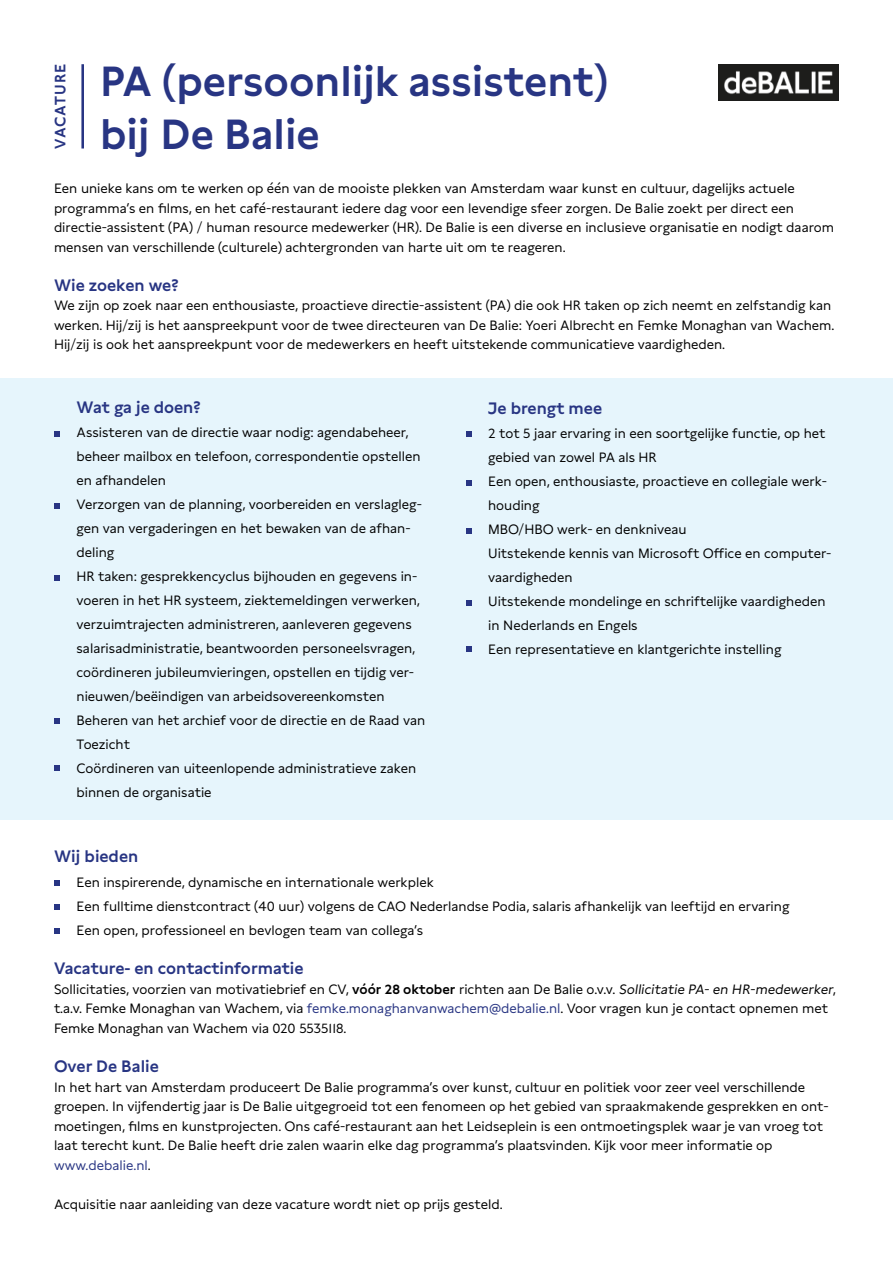
<style>
.page{position:relative;width:893px;height:1263px;background:#fff}
.page>*{position:absolute;margin:0;border:0;box-sizing:border-box;transform-origin:0 0}
.t1{font:600 42px "Lynstone";color:#283583}
.t2{font:600 16.5px "Lynstone";color:#283583}
.t3{font:600 15px "Lynstone";letter-spacing:.055em;color:#283583}
.t4{font:13.5px/24px "Lynstone";color:#000}
.s1{font-weight:600}
.s2{color:#283583}
</style>
<div class="page">
<div style="left:0;top:378px;width:893px;height:442px;background:#e6f5fc"></div>
<svg style="left:54px;top:431px;width:6px;height:6px"></svg>
<svg style="left:54px;top:718px;width:6px;height:6px"></svg>
<svg style="left:54px;top:928px;width:6px;height:6px"></svg>
<svg style="left:54px;top:904px;width:6px;height:6px"></svg>
<svg style="left:54px;top:503px;width:6px;height:5px"></svg>
<svg style="left:54px;top:765px;width:6px;height:6px"></svg>
<svg style="left:54px;top:880px;width:6px;height:6px"></svg>
<svg style="left:467px;top:431px;width:5px;height:6px"></svg>
<svg style="left:467px;top:528px;width:5px;height:6px"></svg>
<svg style="left:467px;top:646px;width:5px;height:5px"></svg>
<svg style="left:467px;top:480px;width:5px;height:5px"></svg>
<svg style="left:467px;top:600px;width:5px;height:6px"></svg>
<svg style="left:54px;top:575px;width:6px;height:5px"></svg>
<img style="left:719px;top:64px;width:120px;height:37px">
<hr style="left:81px;top:64px;width:3px;height:84px;background:#283583">
<p class="t3" style="left:51px;top:148px;width:86px;rotate:-90deg">VACATURE</p>
<h1 class="t1" style="left:100px;top:56px;width:509px">PA (persoonlijk assistent)</h1>
<h1 class="t1" style="left:100px;top:109px;width:221px">bij De Balie</h1>
<p class="t4" style="left:54px;top:179px;width:782px;line-height:19.5px">Een unieke kans om te werken op één van de mooiste plekken van Amsterdam waar kunst en cultuur, dagelijks actuele programma’s en films, en het café-restaurant iedere dag voor een levendige sfeer zorgen. De Balie zoekt per direct een directie-assistent (PA) / human resource medewerker (HR). De Balie is een diverse en inclusieve organisatie en nodigt daarom mensen van verschillende (culturele) achtergronden van harte uit om te reageren.</p>
<p class="t2" style="left:54px;top:275px;width:126px">Wie zoeken we?</p>
<p class="t4" style="left:54px;top:296px;width:782px;line-height:19.5px">We zijn op zoek naar een enthousiaste, proactieve directie-assistent (PA) die ook HR taken op zich neemt en zelfstandig kan werken. Hij/zij is het aanspreekpunt voor de twee directeuren van De Balie: Yoeri Albrecht en Femke Monaghan van Wachem.<br>Hij/zij is ook het aanspreekpunt voor de medewerkers en heeft uitstekende communicatieve vaardigheden.</p>
<p class="t2" style="left:77px;top:398px;width:126px">Wat ga je doen?</p>
<p class="t4" style="left:77px;top:421px;width:350px">Assisteren van de directie waar nodig: agendabeheer, beheer mailbox en telefoon, correspondentie opstellen en afhandelen<br>Verzorgen van de planning, voorbereiden en verslagleg&shy;gen van vergaderingen en het bewaken van de afhan&shy;deling<br>HR taken: gesprekkencyclus bijhouden en gegevens in&shy;voeren in het HR systeem, ziektemeldingen verwerken, verzuimtrajecten administreren, aanleveren gegevens salarisadministratie, beantwoorden personeelsvragen, coördineren jubileumvieringen, opstellen en tijdig ver&shy;nieuwen/beëindigen van arbeidsovereenkomsten Beheren van het archief voor de directie en de Raad van Toezicht<br>Coördineren van uiteenlopende administratieve zaken binnen de organisatie</p>
<p class="t2" style="left:54px;top:846px;width:86px">Wij bieden</p>
<p class="t2" style="left:488px;top:399px;width:115px">Je brengt mee</p>
<p class="t4" style="left:488px;top:422px;width:345px">2 tot 5 jaar ervaring in een soortgelijke functie, op het gebied van zowel PA als HR<br>Een open, enthousiaste, proactieve en collegiale werk&shy;houding<br>MBO/HBO werk- en denkniveau<br>Uitstekende kennis van Microsoft Office en computer&shy;vaardigheden<br>Uitstekende mondelinge en schriftelijke vaardigheden in Nederlands en Engels<br>Een representatieve en klantgerichte instelling</p>
<p class="t4" style="left:77px;top:870px;width:714px">Een inspirerende, dynamische en internationale werkplek<br>Een fulltime dienstcontract (40 uur) volgens de CAO Nederlandse Podia, salaris afhankelijk van leeftijd en ervaring<br>Een open, professioneel en bevlogen team van collega’s</p>
<p class="t2" style="left:54px;top:959px;width:251px">Vacature- en contactinformatie</p>
<p class="t4" style="left:54px;top:979px;width:783px;line-height:19.5px">Sollicitaties, voorzien van motivatiebrief en CV, <span class="s1">vóór 28 oktober</span> richten aan De Balie o.v.v. Sollicitatie PA- en HR-medewerker, t.a.v. Femke Monaghan van Wachem, via <span class="s2">femke.monaghanvanwachem@debalie.nl</span>. Voor vragen kun je contact opnemen met<br>Femke Monaghan van Wachem via 020 5535118.</p>
<p class="t2" style="left:54px;top:1057px;width:106px">Over De Balie</p>
<p class="t4" style="left:54px;top:1077px;width:776px;line-height:19.5px">In het hart van Amsterdam produceert De Balie programma’s over kunst, cultuur en politiek voor zeer veel verschillende groepen. In vijfendertig jaar is De Balie uitgegroeid tot een fenomeen op het gebied van spraakmakende gesprekken en ont&shy;moetingen, films en kunstprojecten. Ons café-restaurant aan het Leidseplein is een ontmoetingsplek waar je van vroeg tot laat terecht kunt. De Balie heeft drie zalen waarin elke dag programma’s plaatsvinden. Kijk voor meer informatie op <span class="s2">www.debalie.nl</span>.</p>
<p class="t4" style="left:54px;top:1192px;width:450px">Acquisitie naar aanleiding van deze vacature wordt niet op prijs gesteld.</p>
</div>
